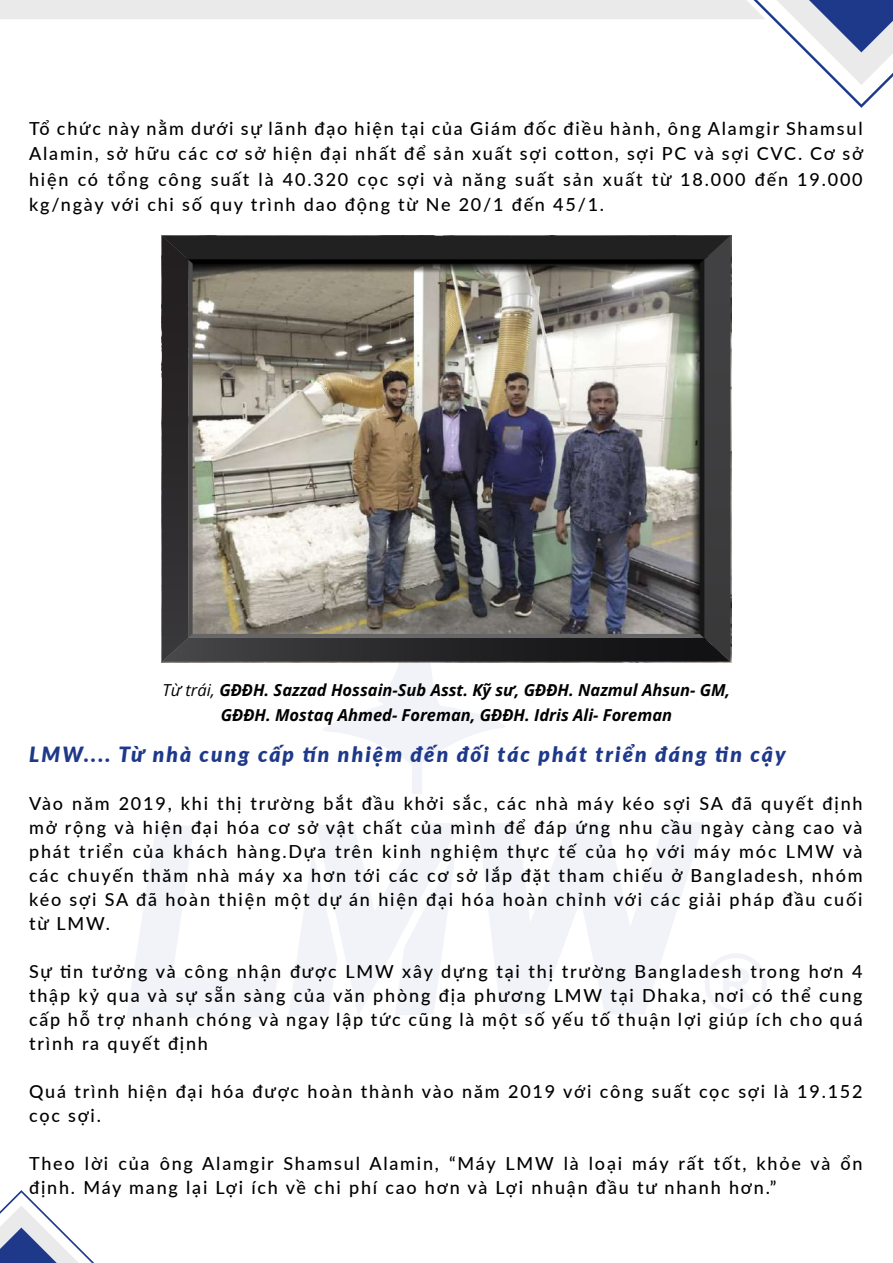
<style>
.page{position:relative;width:893px;height:1263px;background:#fff}
.page>*{position:absolute;margin:0;border:0;box-sizing:border-box;transform-origin:0 0}
.t1{font:italic 900 21px "Lato";letter-spacing:.1em;color:#1e398a}
.t2{font:500 18px/24px "Lato";letter-spacing:.1em;color:#000;text-align:justify}
.t3{font:italic 700 16.5px/25.5px "Open Sans";color:#000;text-align:center}
.s1{font-weight:400}
</style>
<div class="page">
<svg style="left:323px;top:663px;width:182px;height:131px"></svg>
<svg style="left:127px;top:826px;width:151px;height:192px"></svg>
<svg style="left:478px;top:822px;width:288px;height:193px"></svg>
<svg style="left:289px;top:823px;width:171px;height:193px"></svg>
<svg style="left:0;top:0;width:893px;height:108px"></svg>
<img style="left:162px;top:236px;width:569px;height:426px">
<svg style="left:0;top:1190px;width:94px;height:73px"></svg>
<p class="t2" style="left:29px;top:115px;width:835px;line-height:25.5px">Tổ chức này nằm dưới sự lãnh đạo hiện tại của Giám đốc điều hành, ông Alamgir Shamsul Alamin, sở hữu các cơ sở hiện đại nhất để sản xuất sợi cotton, sợi PC và sợi CVC. Cơ sở hiện có tổng công suất là 40.320 cọc sợi và năng suất sản xuất từ 18.000 đến 19.000 kg/ngày với chi số quy trình dao động từ Ne 20/1 đến 45/1.</p>
<p class="t3" style="left:163px;top:677px;width:569px"><span class="s1">Từ trái,</span> GĐĐH. Sazzad Hossain-Sub Asst. Kỹ sư, GĐĐH. Nazmul Ahsun- GM,<br>GĐĐH. Mostaq Ahmed- Foreman, GĐĐH. Idris Ali- Foreman</p>
<p class="t1" style="left:29px;top:738px;width:758px">LMW.... Từ nhà cung cấp tín nhiệm đến đối tác phát triển đáng tin cậy</p>
<p class="t2" style="left:29px;top:790px;width:835px">Vào năm 2019, khi thị trường bắt đầu khởi sắc, các nhà máy kéo sợi SA đã quyết định mở rộng và hiện đại hóa cơ sở vật chất của mình để đáp ứng nhu cầu ngày càng cao và phát triển của khách hàng.Dựa trên kinh nghiệm thực tế của họ với máy móc LMW và các chuyến thăm nhà máy xa hơn tới các cơ sở lắp đặt tham chiếu ở Bangladesh, nhóm kéo sợi SA đã hoàn thiện một dự án hiện đại hóa hoàn chỉnh với các giải pháp đầu cuối từ LMW.</p>
<p class="t2" style="left:29px;top:958px;width:835px">Sự tin tưởng và công nhận được LMW xây dựng tại thị trường Bangladesh trong hơn 4 thập kỷ qua và sự sẵn sàng của văn phòng địa phương LMW tại Dhaka, nơi có thể cung cấp hỗ trợ nhanh chóng và ngay lập tức cũng là một số yếu tố thuận lợi giúp ích cho quá trình ra quyết định</p>
<p class="t2" style="left:29px;top:1078px;width:835px">Quá trình hiện đại hóa được hoàn thành vào năm 2019 với công suất cọc sợi là 19.152 cọc sợi.</p>
<p class="t2" style="left:29px;top:1150px;width:835px">Theo lời của ông Alamgir Shamsul Alamin, “Máy LMW là loại máy rất tốt, khỏe và ổn định. Máy mang lại Lợi ích về chi phí cao hơn và Lợi nhuận đầu tư nhanh hơn.”</p>
</div>
